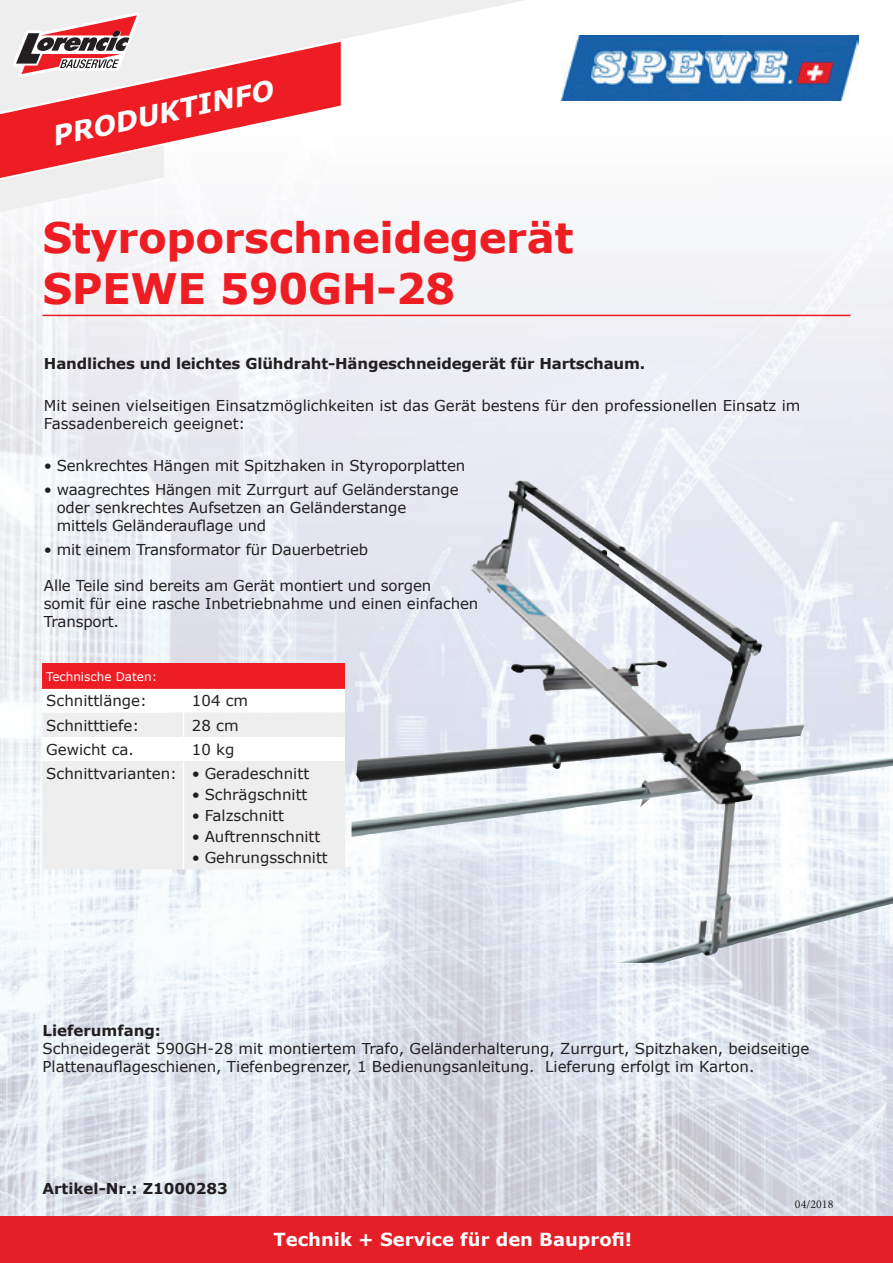
<style>
.page{position:relative;width:893px;height:1263px;background:#fff}
.page>*{position:absolute;margin:0;border:0;box-sizing:border-box;transform-origin:0 0}
.t1{font:700 42px/50.4px "Verdana";letter-spacing:-.01em;color:#ee1d23}
.t2{font:italic 700 27px "Verdana";color:#fff}
.t3{font:700 18px "Verdana";color:#fff}
.t4{font:15px/18px "Verdana";color:#231f20}
.t5{font:700 15px "Verdana";letter-spacing:-.01em;color:#231f20}
.t6{font:12px "Verdana";color:#fff}
.t7{font:12px "Minion Pro";color:#231f20}
</style>
<div class="page">
<img style="left:0;top:35px;width:893px;height:1181px">
<div style="left:0;top:1216px;width:893px;height:47px;background:#e41f28"></div>
<svg style="left:0;top:0;width:527px;height:112px"></svg>
<svg style="left:0;top:42px;width:341px;height:136px;fill:#ee1d23"></svg>
<svg style="left:0;top:145px;width:164px;height:67px"></svg>
<svg style="left:13px;top:12px;width:127px;height:66px"></svg>
<hr style="left:43px;top:315px;width:807px;height:1px;background:#ee1d23">
<div style="left:43px;top:663px;width:302px;height:26px;background:#ee1d23"></div>
<div style="left:43px;top:761px;width:302px;height:108px;background:#eeeeef"></div>
<svg style="left:43px;top:689px;width:302px;height:72px"></svg>
<hr style="left:183px;top:761px;width:1px;height:108px;background:#fff">
<img style="left:356px;top:482px;width:297px;height:300px">
<img style="left:561px;top:36px;width:298px;height:64px">
<h2 class="t2" style="left:48px;top:118px;width:227px;rotate:-12deg">PRODUKTINFO</h2>
<h1 class="t1" style="left:43px;top:212px;width:532px">Styroporschneidegerät<br>SPEWE 590GH-28</h1>
<p class="t5" style="left:44px;top:353px;width:603px">Handliches und leichtes Glühdraht-Hängeschneidegerät für Hartschaum.</p>
<p class="t4" style="left:44px;top:396px;width:758px">Mit seinen vielseitigen Einsatzmöglichkeiten ist das Gerät bestens für den professionellen Einsatz im<br>Fassadenbereich geeignet:</p>
<p class="t4" style="left:44px;top:456px;width:423px">• Senkrechtes Hängen mit Spitzhaken in Styroporplatten</p>
<p class="t4" style="left:57px;top:480px;width:403px;text-indent:-13px">• waagrechtes Hängen mit Zurrgurt auf Geländerstange oder senkrechtes Aufsetzen an Geländerstange mittels Geländerauflage und</p>
<p class="t4" style="left:44px;top:540px;width:326px">• mit einem Transformator für Dauerbetrieb</p>
<p class="t4" style="left:44px;top:576px;width:436px">Alle Teile sind bereits am Gerät montiert und sorgen<br>somit für eine rasche Inbetriebnahme und einen einfachen<br>Transport.</p>
<p class="t6" style="left:46px;top:668px;width:112px">Technische Daten:</p>
<p class="t4" style="left:46px;top:692px;width:102px">Schnittlänge:</p>
<p class="t4" style="left:192px;top:692px;width:58px">104 cm</p>
<p class="t4" style="left:46px;top:716px;width:94px">Schnitttiefe:</p>
<p class="t4" style="left:192px;top:716px;width:48px">28 cm</p>
<p class="t4" style="left:46px;top:740px;width:89px">Gewicht ca.</p>
<p class="t4" style="left:46px;top:737px;width:264px;line-height:24.3px;text-indent:146px">10 kg<br>Schnittvarianten: • Geradeschnitt</p>
<p class="t4" style="left:192px;top:785px;width:117px">• Schrägschnitt</p>
<p class="t4" style="left:192px;top:806px;width:94px">• Falzschnitt</p>
<p class="t4" style="left:192px;top:827px;width:130px">• Auftrennschnitt</p>
<p class="t4" style="left:192px;top:848px;width:137px">• Gehrungsschnitt</p>
<p class="t5" style="left:43px;top:1020px;width:120px">Lieferumfang:</p>
<p class="t4" style="left:43px;top:1040px;width:768px">Schneidegerät 590GH-28 mit montiertem Trafo, Geländerhalterung, Zurrgurt, Spitzhaken, beidseitige<br>Plattenauflageschienen, Tiefenbegrenzer, 1 Bedienungsanleitung. Lieferung erfolgt im Karton.</p>
<p class="t5" style="left:43px;top:1177px;width:187px">Artikel-Nr.: Z1000283</p>
<p class="t3" style="left:273px;top:1227px;width:360px">Technik + Service für den Bauprofi!</p>
<p class="t7" style="left:795px;top:1196px;width:40px">04/2018</p>
</div>
